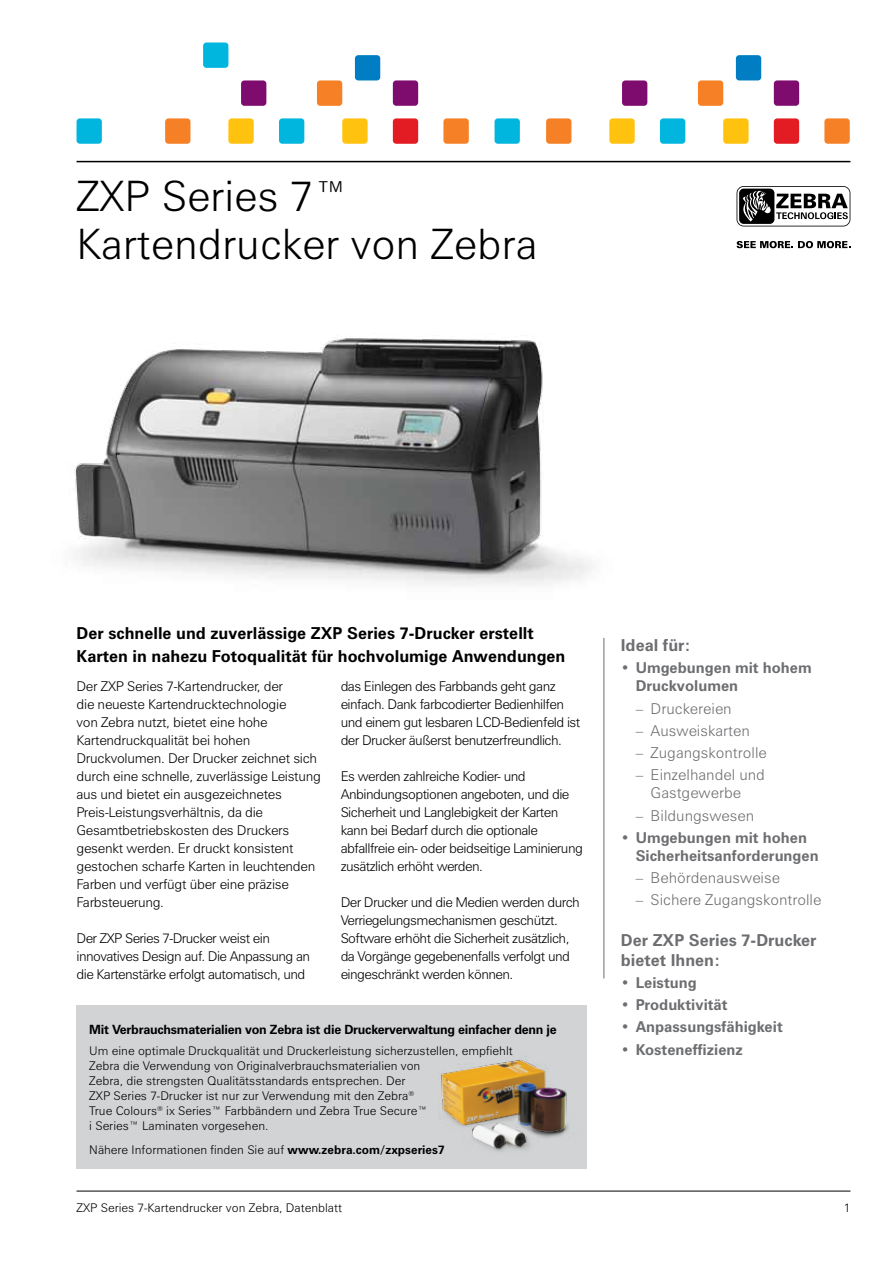
<style>
.page{position:relative;width:893px;height:1263px;background:#fff}
.page>*{position:absolute;margin:0;border:0;box-sizing:border-box;transform-origin:0 0}
.t1{font:300 42px/48px "Zurich BT";color:#000}
.t2{font:700 16.5px/22.5px "Zurich BT";color:#000}
.t3{font:700 16.5px/19.5px "Zurich BT";color:#6d6e71}
.t4{font:700 15px/18px "Zurich BT";color:#6d6e71}
.t5{font:300 15px/18px "Zurich BT";color:#6d6e71}
.t6{font:300 13.5px/18px "Zurich BT";letter-spacing:-.04em;color:#000}
.t7{font:300 13.5px/18px "Zurich BT";letter-spacing:-.02em;color:#000}
.t8{font:700 12.75px "Zurich BT";letter-spacing:-.02em;color:#000}
.t9{font:300 12px/15px "Zurich BT";color:#000}
.s1{font-weight:700}
.s2{font-weight:300}
</style>
<div class="page">
<hr style="left:77px;top:1191px;width:773px;height:1px;background:#000">
<img style="left:75px;top:338px;width:518px;height:247px">
<div style="left:77px;top:1005px;width:510px;height:163px;background:#d1d3d4"></div>
<img style="left:441px;top:1060px;width:128px;height:91px">
<hr style="left:603px;top:638px;width:1px;height:340px;background:#6d6e71">
<div style="left:355px;top:55px;width:25px;height:25px;background:#007dc3;border-radius:3px"></div>
<div style="left:228px;top:118px;width:26px;height:26px;background:#ffc20e;border-radius:3px"></div>
<div style="left:342px;top:118px;width:26px;height:26px;background:#ffc20e;border-radius:3px"></div>
<div style="left:317px;top:80px;width:25px;height:26px;background:#f58025;border-radius:3px"></div>
<div style="left:443px;top:118px;width:26px;height:26px;background:#f58025;border-radius:3px"></div>
<div style="left:165px;top:118px;width:25px;height:26px;background:#f58025;border-radius:3px"></div>
<div style="left:203px;top:43px;width:25px;height:25px;background:#00b6de;border-radius:3px"></div>
<div style="left:279px;top:118px;width:25px;height:26px;background:#00b6de;border-radius:3px"></div>
<div style="left:77px;top:118px;width:25px;height:26px;background:#00b6de;border-radius:3px"></div>
<div style="left:241px;top:80px;width:25px;height:26px;background:#7e0c6e;border-radius:3px"></div>
<div style="left:393px;top:80px;width:25px;height:26px;background:#7e0c6e;border-radius:3px"></div>
<div style="left:393px;top:118px;width:25px;height:26px;background:#e31b23;border-radius:3px"></div>
<div style="left:736px;top:55px;width:25px;height:25px;background:#007dc3;border-radius:3px"></div>
<div style="left:609px;top:118px;width:26px;height:26px;background:#ffc20e;border-radius:3px"></div>
<div style="left:723px;top:118px;width:26px;height:26px;background:#ffc20e;border-radius:3px"></div>
<div style="left:698px;top:80px;width:25px;height:26px;background:#f58025;border-radius:3px"></div>
<div style="left:824px;top:118px;width:26px;height:26px;background:#f58025;border-radius:3px"></div>
<div style="left:546px;top:118px;width:25px;height:26px;background:#f58025;border-radius:3px"></div>
<div style="left:660px;top:118px;width:25px;height:26px;background:#00b6de;border-radius:3px"></div>
<div style="left:495px;top:118px;width:25px;height:26px;background:#00b6de;border-radius:3px"></div>
<div style="left:622px;top:80px;width:25px;height:26px;background:#7e0c6e;border-radius:3px"></div>
<div style="left:774px;top:80px;width:25px;height:26px;background:#7e0c6e;border-radius:3px"></div>
<div style="left:774px;top:118px;width:25px;height:26px;background:#e31b23;border-radius:3px"></div>
<hr style="left:77px;top:161px;width:773px;height:1px;background:#000">
<svg style="left:737px;top:241px;width:113px;height:7px"></svg>
<svg style="left:736px;top:186px;width:114px;height:40px"></svg>
<h1 class="t1" style="left:77px;top:171px;width:462px">ZXP Series 7™<br>Kartendrucker von Zebra</h1>
<p class="t2" style="left:77px;top:622px;width:490px">Der schnelle und zuverlässige ZXP Series 7-Drucker erstellt<br>Karten in nahezu Fotoqualität für hochvolumige Anwendungen</p>
<p class="t7" style="left:77px;top:677px;width:246px">Der ZXP Series 7-Kartendrucker, der<br>die neueste Kartendrucktechnologie<br>von Zebra nutzt, bietet eine hohe Kartendruckqualität bei hohen Druckvolumen. Der Drucker zeichnet sich durch eine schnelle, zuverlässige Leistung aus und bietet ein ausgezeichnetes Preis-Leistungsverhältnis, da die Gesamtbetriebskosten des Druckers gesenkt werden. Er druckt konsistent gestochen scharfe Karten in leuchtenden Farben und verfügt über eine präzise Farbsteuerung.</p>
<p class="t6" style="left:77px;top:929px;width:235px">Der ZXP Series 7-Drucker weist ein innovatives Design auf. Die Anpassung an die Kartenstärke erfolgt automatisch, und</p>
<p class="t6" style="left:341px;top:677px;width:241px">das Einlegen des Farbbands geht ganz einfach. Dank farbcodierter Bedienhilfen und einem gut lesbaren LCD-Bedienfeld ist der Drucker äußerst benutzerfreundlich.</p>
<p class="t6" style="left:341px;top:767px;width:244px">Es werden zahlreiche Kodier- und Anbindungsoptionen angeboten, und die Sicherheit und Langlebigkeit der Karten kann bei Bedarf durch die optionale abfallfreie ein- oder beidseitige Laminierung zusätzlich erhöht werden.</p>
<p class="t6" style="left:341px;top:893px;width:241px">Der Drucker und die Medien werden durch Verriegelungsmechanismen geschützt.<br>Software erhöht die Sicherheit zusätzlich, da Vorgänge gegebenenfalls verfolgt und eingeschränkt werden können.</p>
<p class="t8" style="left:89px;top:1022px;width:469px">Mit Verbrauchsmaterialien von Zebra ist die Druckerverwaltung einfacher denn je</p>
<p class="t9" style="left:89px;top:1043px;width:425px">Um eine optimale Druckqualität und Druckerleistung sicherzustellen, empfiehlt Zebra die Verwendung von Originalverbrauchsmaterialien von<br>Zebra, die strengsten Qualitätsstandards entsprechen. Der<br>ZXP Series 7-Drucker ist nur zur Verwendung mit den Zebra<sup>®<br></sup>True Colours<sup>®</sup> ix Series™ Farbbändern und Zebra True Secure™<br>i Series™ Laminaten vorgesehen.</p>
<p class="t9" style="left:89px;top:1142px;width:357px">Nähere Informationen finden Sie auf <span class="s1">www.zebra.com/zxpseries7</span></p>
<p class="t3" style="left:621px;top:635px;width:71px">Ideal für:</p>
<p class="t4" style="left:636px;top:659px;width:177px;text-indent:-15px"><span class="s2">•</span> Umgebungen mit hohem<br>Druckvolumen</p>
<p class="t5" style="left:636px;top:699px;width:98px">– Druckereien</p>
<p class="t5" style="left:636px;top:721px;width:116px">– Ausweiskarten</p>
<p class="t5" style="left:636px;top:744px;width:133px">– Zugangskontrolle</p>
<p class="t5" style="left:651px;top:766px;width:116px;text-indent:-15px">– Einzelhandel und<br>Gastgewerbe</p>
<p class="t5" style="left:636px;top:806px;width:120px">– Bildungswesen</p>
<p class="t4" style="left:636px;top:828px;width:184px;text-indent:-15px"><span class="s2">•</span> Umgebungen mit hohen<br>Sicherheitsanforderungen</p>
<p class="t5" style="left:636px;top:869px;width:146px">– Behördenausweise</p>
<p class="t5" style="left:636px;top:891px;width:187px">– Sichere Zugangskontrolle</p>
<p class="t3" style="left:621px;top:930px;width:197px">Der ZXP Series 7-Drucker bietet Ihnen:</p>
<p class="t4" style="left:621px;top:973px;width:77px"><span class="s2">•</span> Leistung</p>
<p class="t4" style="left:621px;top:996px;width:108px"><span class="s2">•</span> Produktivität</p>
<p class="t4" style="left:621px;top:1018px;width:163px"><span class="s2">•</span> Anpassungsfähigkeit</p>
<p class="t4" style="left:621px;top:1040px;width:124px"><span class="s2">•</span> Kosteneffizienz</p>
<p class="t9" style="left:77px;top:1200px;width:267px">ZXP Series 7-Kartendrucker von Zebra, Datenblatt</p>
<p class="t9" style="left:844px;top:1200px;width:8px">1</p>
</div>
